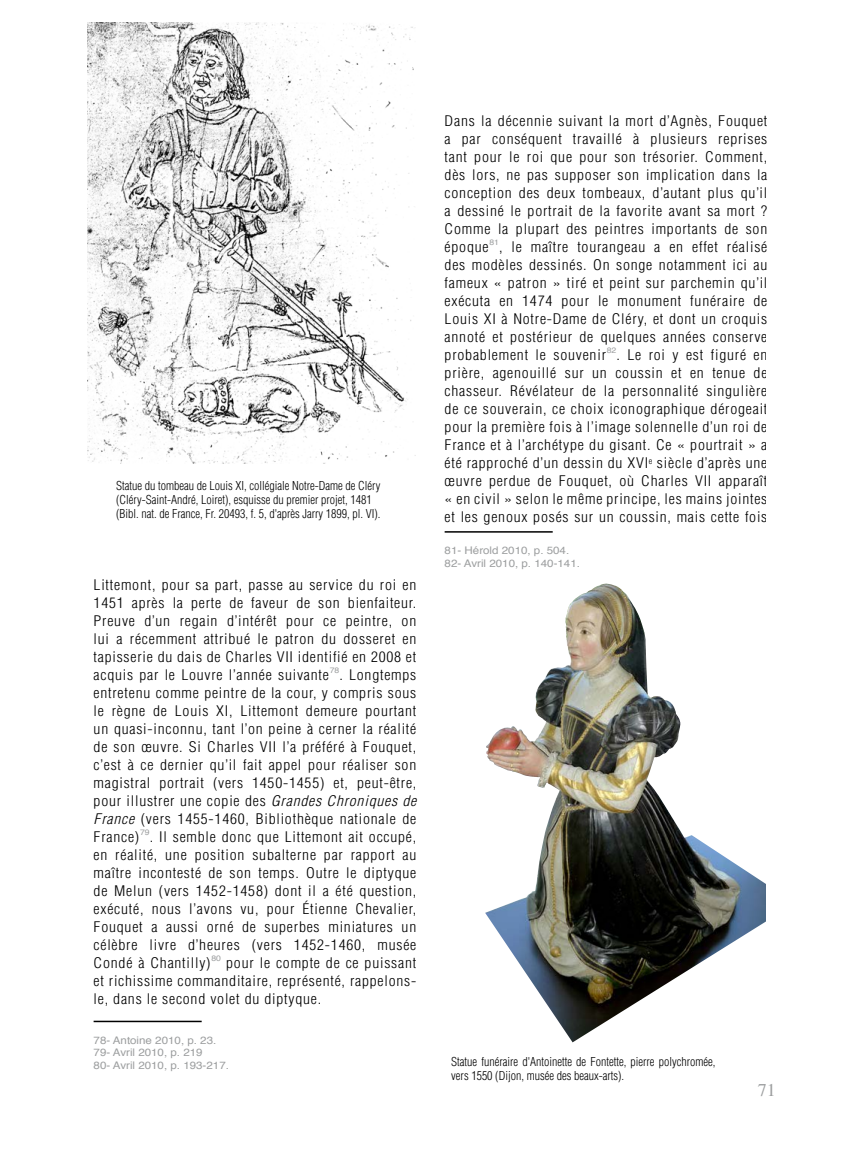
<style>
.page{position:relative;width:851px;height:1149px;background:#fff}
.page>*{position:absolute;margin:0;border:0;box-sizing:border-box;transform-origin:0 0}
.t1{font:18px "Times";color:#9c9e9f}
.t2{font:300 condensed 14.25px/18px "Helvetica";letter-spacing:.05em;color:#000;text-align:justify;scale:1.1 1}
.t3{font:300 condensed 12px/14.4px "Helvetica";color:#000}
.t4{font:10.5px/12.6px "Helvetica";color:#9c9e9f;scale:1.1 1}
.t5{font:7.8px "Helvetica";color:#9c9e9f;scale:1.1 1}
.s1{font-style:italic}
</style>
<div class="page">
<hr style="left:94px;top:1020px;width:108px;height:1px;background:#000">
<hr style="left:444px;top:531px;width:108px;height:1px;background:#000">
<img style="left:88px;top:22px;width:326px;height:441px">
<img style="left:485px;top:585px;width:281px;height:457px">
<p class="t3" style="left:116px;top:478px;width:266px">Statue du tombeau de Louis XI, collégiale Notre-Dame de Cléry (Cléry-Saint-André, Loiret), esquisse du premier projet, 1481 (Bibl. nat. de France, Fr. 20493, f. 5, d'après Jarry 1899, pl. VI).</p>
<p class="t2" style="left:94px;top:575px;width:295px">Littemont, pour sa part, passe au service du roi en 1451 après la perte de faveur de son bienfaiteur.<br>Preuve d’un regain d’intérêt pour ce peintre, on lui a récemment attribué le patron du dosseret en tapisserie du dais de Charles VII identifié en 2008 et acquis par le Louvre l’année suivante</p>
<p class="t5" style="left:330px;top:663px;width:10px">78</p>
<p class="t2" style="left:94px;top:665px;width:295px;text-indent:246px">. Longtemps entretenu comme peintre de la cour, y compris sous le règne de Louis XI, Littemont demeure pourtant un quasi-inconnu, tant l’on peine à cerner la réalité de son œuvre. Si Charles VII l’a préféré à Fouquet, c’est à ce dernier qu’il fait appel pour réaliser son magistral portrait (vers 1450-1455) et, peut-être, pour illustrer une copie des <span class="s1">Grandes Chroniques de France</span> (vers 1455-1460, Bibliothèque nationale de France)</p>
<p class="t5" style="left:140px;top:825px;width:10px">79</p>
<p class="t2" style="left:94px;top:827px;width:295px;text-indent:56px">. Il semble donc que Littemont ait occupé, en réalité, une position subalterne par rapport au maître incontesté de son temps. Outre le diptyque de Melun (vers 1452-1458) dont il a été question, exécuté, nous l’avons vu, pour Étienne Chevalier, Fouquet a aussi orné de superbes miniatures un célèbre livre d’heures (vers 1452-1460, musée Condé à Chantilly)</p>
<p class="t5" style="left:211px;top:951px;width:10px">80</p>
<p class="t2" style="left:94px;top:953px;width:295px;text-indent:133px">pour le compte de ce puissant et richissime commanditaire, représenté, rappelons&shy;le, dans le second volet du diptyque.</p>
<p class="t4" style="left:94px;top:1033px;width:124px">78- Antoine 2010, p. 23.<br>79- Avril 2010, p. 219<br>80- Avril 2010, p. 193-217.</p>
<p class="t2" style="left:444px;top:112px;width:295px">Dans la décennie suivant la mort d’Agnès, Fouquet a par conséquent travaillé à plusieurs reprises tant pour le roi que pour son trésorier. Comment, dès lors, ne pas supposer son implication dans la conception des deux tombeaux, d’autant plus qu’il a dessiné le portrait de la favorite avant sa mort ?<br>Comme la plupart des peintres importants de son époque</p>
<p class="t5" style="left:489px;top:236px;width:10px">81</p>
<p class="t2" style="left:444px;top:238px;width:295px;text-indent:54px">, le maître tourangeau a en effet réalisé des modèles dessinés. On songe notamment ici au fameux « patron » tiré et peint sur parchemin qu’il exécuta en 1474 pour le monument funéraire de Louis XI à Notre-Dame de Cléry, et dont un croquis annoté et postérieur de quelques années conserve probablement le souvenir</p>
<p class="t5" style="left:606px;top:344px;width:10px">82</p>
<p class="t2" style="left:444px;top:346px;width:295px;text-indent:172px">. Le roi y est figuré en prière, agenouillé sur un coussin et en tenue de chasseur. Révélateur de la personnalité singulière de ce souverain, ce choix iconographique dérogeait pour la première fois à l’image solennelle d’un roi de France et à l’archétype du gisant. Ce « pourtrait » a été rapproché d’un dessin du XVI<sup>e</sup> siècle d’après une œuvre perdue de Fouquet, où Charles VII apparaît « en civil » selon le même principe, les mains jointes et les genoux posés sur un coussin, mais cette fois</p>
<p class="t4" style="left:444px;top:544px;width:124px">81- Hérold 2010, p. 504.<br>82- Avril 2010, p. 140-141.</p>
<p class="t3" style="left:451px;top:1053px;width:266px">Statue funéraire d'Antoinette de Fontette, pierre polychromée, vers 1550 (Dijon, musée des beaux-arts).</p>
<p class="t1" style="left:757px;top:1079px;width:19px">71</p>
</div>
